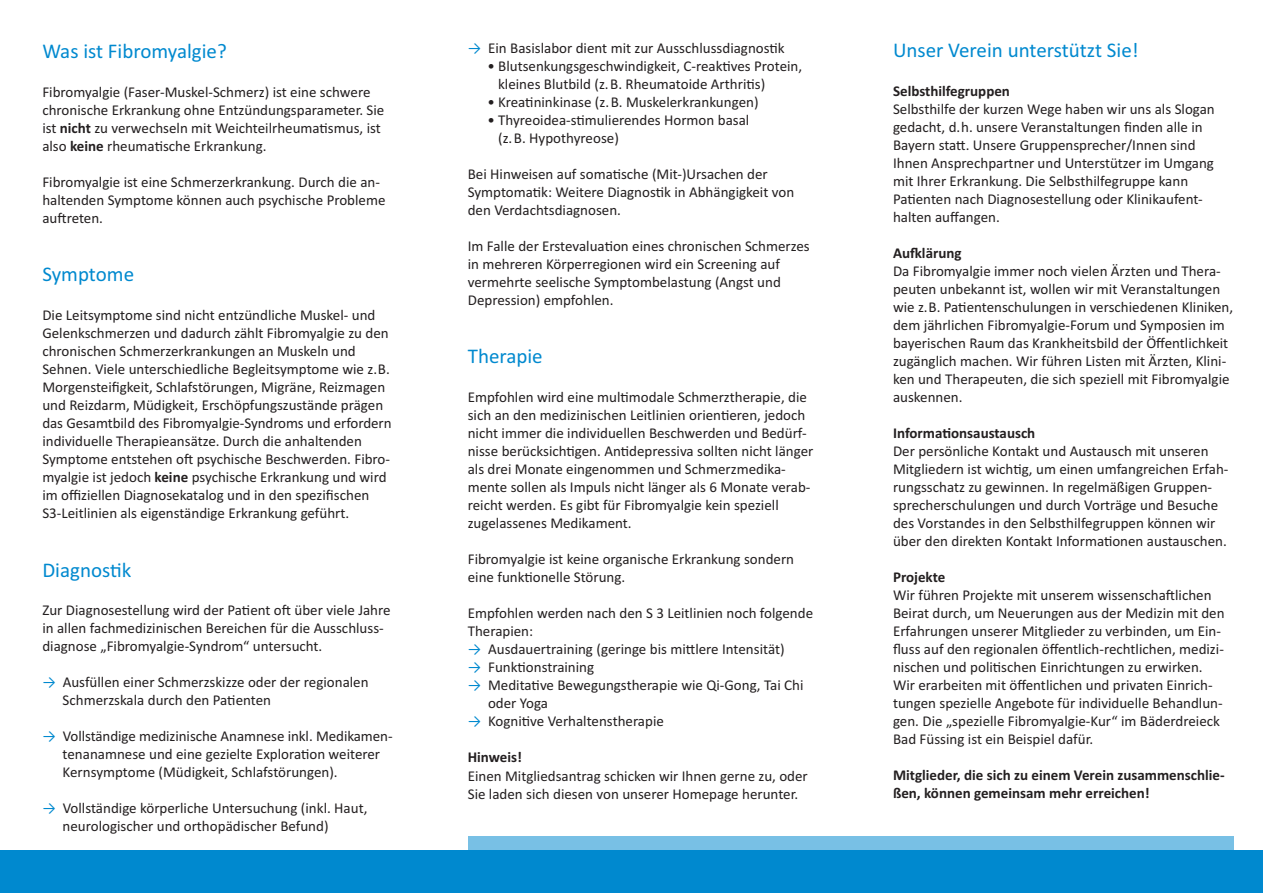
<style>
.page{position:relative;width:1263px;height:893px;background:#fff}
.page>*{position:absolute;margin:0;border:0;box-sizing:border-box;transform-origin:0 0}
.t1{font:21px "Calibri";color:#0089cf}
.t2{font:15px/18px "Calibri";color:#231f20}
.t3{font:700 15px/18px "Calibri";color:#231f20}
.s1{font-weight:700}
.s2{color:#0089cf}
</style>
<div class="page">
<div style="left:0;top:850px;width:1263px;height:43px;background:#0089cf"></div>
<div style="left:468px;top:836px;width:765px;height:32px;background:#0089cf;opacity:.53"></div>
<h1 class="t1" style="left:42px;top:39px;width:186px">Was ist Fibromyalgie?</h1>
<p class="t2" style="left:42px;top:83px;width:344px">Fibromyalgie (Faser-Muskel-Schmerz) ist eine schwere chronische Erkrankung ohne Entzündungsparameter. Sie ist <span class="s1">nicht</span> zu verwechseln mit Weichteilrheumatismus, ist also <span class="s1">keine</span> rheumatische Erkrankung.</p>
<p class="t2" style="left:42px;top:173px;width:345px">Fibromyalgie ist eine Schmerzerkrankung. Durch die an&shy;haltenden Symptome können auch psychische Probleme auftreten.</p>
<h1 class="t1" style="left:42px;top:262px;width:93px">Symptome</h1>
<p class="t2" style="left:42px;top:306px;width:351px">Die Leitsymptome sind nicht entzündliche Muskel- und Gelenkschmerzen und dadurch zählt Fibromyalgie zu den chronischen Schmerzerkrankungen an Muskeln und Sehnen. Viele unterschiedliche Begleitsymptome wie z.B.<br>Morgensteifigkeit, Schlafstörungen, Migräne, Reizmagen und Reizdarm, Müdigkeit, Erschöpfungszustände prägen das Gesamtbild des Fibromyalgie-Syndroms und erfordern individuelle Therapieansätze. Durch die anhaltenden Symptome entstehen oft psychische Beschwerden. Fibro&shy;myalgie ist jedoch <span class="s1">keine</span> psychische Erkrankung und wird im offiziellen Diagnosekatalog und in den spezifischen S3-Leitlinien als eigenständige Erkrankung geführt.</p>
<h1 class="t1" style="left:42px;top:557px;width:91px">Diagnostik</h1>
<p class="t2" style="left:42px;top:601px;width:350px">Zur Diagnosestellung wird der Patient oft über viele Jahre in allen fachmedizinischen Bereichen für die Ausschluss&shy;diagnose „Fibromyalgie-Syndrom“ untersucht.</p>
<p class="t2" style="left:63px;top:673px;width:307px;text-indent:-20px"><span class="s2">→</span> Ausfüllen einer Schmerzskizze oder der regionalen<br>Schmerzskala durch den Patienten</p>
<p class="t2" style="left:63px;top:727px;width:331px;text-indent:-20px"><span class="s2">→</span> Vollständige medizinische Anamnese inkl. Medikamen&shy;tenanamnese und eine gezielte Exploration weiterer<br>Kernsymptome (Müdigkeit, Schlafstörungen).</p>
<p class="t2" style="left:63px;top:799px;width:306px;text-indent:-20px"><span class="s2">→</span> Vollständige körperliche Untersuchung (inkl. Haut, neurologischer und orthopädischer Befund)</p>
<p class="t2" style="left:468px;top:39px;width:318px"><span class="s2">→</span> Ein Basislabor dient mit zur Ausschlussdiagnostik</p>
<p class="t2" style="left:498px;top:57px;width:306px;text-indent:-11px">• Blutsenkungsgeschwindigkeit, C-reaktives Protein, kleines Blutbild (z.B. Rheumatoide Arthritis)</p>
<p class="t2" style="left:487px;top:93px;width:273px">• Kreatininkinase (z.B. Muskelerkrankungen)</p>
<p class="t2" style="left:498px;top:111px;width:253px;text-indent:-11px">• Thyreoidea-stimulierendes Hormon basal (z.B. Hypothyreose)</p>
<p class="t2" style="left:468px;top:165px;width:328px">Bei Hinweisen auf somatische (Mit-)Ursachen der<br>Symptomatik: Weitere Diagnostik in Abhängigkeit von den Verdachtsdiagnosen.</p>
<p class="t2" style="left:468px;top:237px;width:343px">Im Falle der Erstevaluation eines chronischen Schmerzes in mehreren Körperregionen wird ein Screening auf vermehrte seelische Symptombelastung (Angst und Depression) empfohlen.</p>
<h1 class="t1" style="left:468px;top:344px;width:76px">Therapie</h1>
<p class="t2" style="left:468px;top:388px;width:347px">Empfohlen wird eine multimodale Schmerztherapie, die sich an den medizinischen Leitlinien orientieren, jedoch nicht immer die individuellen Beschwerden und Bedürf&shy;nisse berücksichtigen. Antidepressiva sollten nicht länger als drei Monate eingenommen und Schmerzmedika&shy;mente sollen als Impuls nicht länger als 6 Monate verab&shy;reicht werden. Es gibt für Fibromyalgie kein speziell zugelassenes Medikament.</p>
<p class="t2" style="left:468px;top:550px;width:328px">Fibromyalgie ist keine organische Erkrankung sondern eine funktionelle Störung.</p>
<p class="t2" style="left:468px;top:604px;width:347px">Empfohlen werden nach den S 3 Leitlinien noch folgende<br>Therapien:</p>
<p class="t2" style="left:468px;top:640px;width:318px"><span class="s2">→</span> Ausdauertraining (geringe bis mittlere Intensität)</p>
<p class="t2" style="left:468px;top:658px;width:128px"><span class="s2">→</span> Funktionstraining</p>
<p class="t2" style="left:488px;top:676px;width:317px;text-indent:-20px"><span class="s2">→</span> Meditative Bewegungstherapie wie Qi-Gong, Tai Chi oder Yoga</p>
<p class="t2" style="left:468px;top:712px;width:198px"><span class="s2">→</span> Kognitive Verhaltenstherapie</p>
<p class="t3" style="left:468px;top:748px;width:56px">Hinweis!</p>
<p class="t2" style="left:468px;top:766px;width:342px;line-height:18.5px">Einen Mitgliedsantrag schicken wir Ihnen gerne zu, oder<br>Sie laden sich diesen von unserer Homepage herunter.</p>
<h1 class="t1" style="left:893px;top:38px;width:247px">Unser Verein unterstützt Sie!</h1>
<p class="t3" style="left:893px;top:82px;width:118px">Selbsthilfegruppen</p>
<p class="t2" style="left:893px;top:100px;width:323px">Selbsthilfe der kurzen Wege haben wir uns als Slogan gedacht, d.h. unsere Veranstaltungen finden alle in Bayern statt. Unsere Gruppensprecher/Innen sind Ihnen Ansprechpartner und Unterstützer im Umgang mit Ihrer Erkrankung. Die Selbsthilfegruppe kann Patienten nach Diagnosestellung oder Klinikaufent&shy;halten auffangen.</p>
<p class="t3" style="left:893px;top:244px;width:70px">Aufklärung</p>
<p class="t2" style="left:893px;top:262px;width:342px">Da Fibromyalgie immer noch vielen Ärzten und Thera&shy;peuten unbekannt ist, wollen wir mit Veranstaltungen wie z.B. Patientenschulungen in verschiedenen Kliniken, dem jährlichen Fibromyalgie-Forum und Symposien im bayerischen Raum das Krankheitsbild der Öffentlichkeit zugänglich machen. Wir führen Listen mit Ärzten, Klini&shy;ken und Therapeuten, die sich speziell mit Fibromyalgie auskennen.</p>
<p class="t3" style="left:893px;top:424px;width:144px">Informationsaustausch</p>
<p class="t2" style="left:893px;top:442px;width:337px">Der persönliche Kontakt und Austausch mit unseren Mitgliedern ist wichtig, um einen umfangreichen Erfah&shy;rungsschatz zu gewinnen. In regelmäßigen Gruppen&shy;sprecherschulungen und durch Vorträge und Besuche des Vorstandes in den Selbsthilfegruppen können wir über den direkten Kontakt Informationen austauschen.</p>
<p class="t3" style="left:893px;top:568px;width:54px">Projekte</p>
<p class="t2" style="left:893px;top:586px;width:333px">Wir führen Projekte mit unserem wissenschaftlichen Beirat durch, um Neuerungen aus der Medizin mit den Erfahrungen unserer Mitglieder zu verbinden, um Ein&shy;fluss auf den regionalen öffentlich-rechtlichen, medizi&shy;nischen und politischen Einrichtungen zu erwirken.<br>Wir erarbeiten mit öffentlichen und privaten Einrich&shy;tungen spezielle Angebote für individuelle Behandlun&shy;gen. Die „spezielle Fibromyalgie-Kur“ im Bäderdreieck Bad Füssing ist ein Beispiel dafür.</p>
<p class="t3" style="left:893px;top:766px;width:333px">Mitglieder, die sich zu einem Verein zusammenschlie&shy;ßen, können gemeinsam mehr erreichen!</p>
</div>
